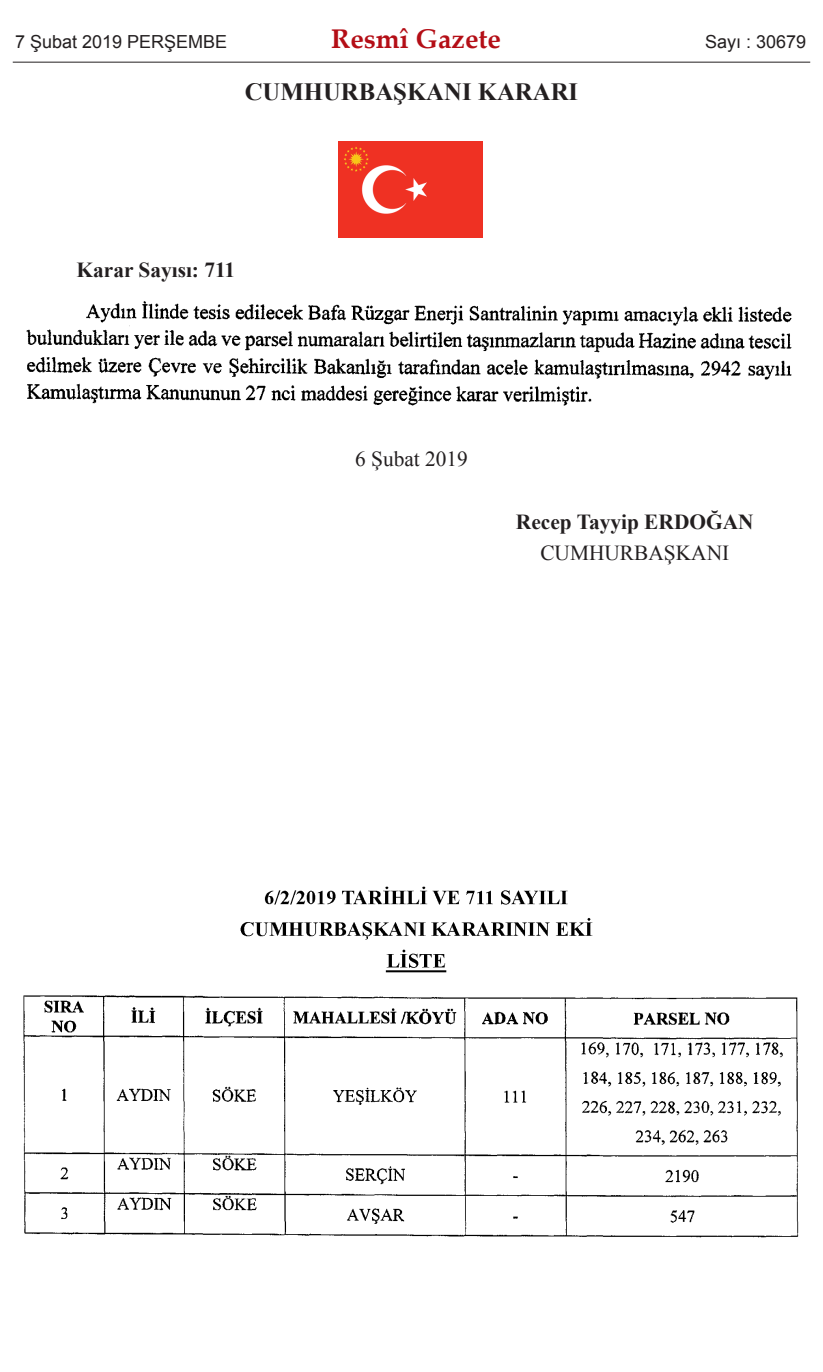
<style>
.page{position:relative;width:823px;height:1372px;background:#fff}
.page>*{position:absolute;margin:0;border:0;box-sizing:border-box;transform-origin:0 0}
.t1{font:700 27px "Palatino Linotype";color:#b40e16}
.t2{font:700 24.75px "Times New Roman";color:#231f20}
.t3{font:700 21.38px "Times New Roman";color:#231f20}
.t4{font:21.38px "Times New Roman";color:#231f20}
.t5{font:18px "Arial";color:#231f20}
</style>
<div class="page">
<img style="left:339px;top:141px;width:143px;height:96px">
<img style="left:26px;top:301px;width:766px;height:105px">
<img style="left:23px;top:886px;width:776px;height:352px">
<hr style="left:13px;top:62px;width:797px;height:1px;background:#231f20">
<p class="t5" style="left:15px;top:31px;width:214px">7 Şubat 2019 PERŞEMBE</p>
<p class="t1" style="left:331px;top:28px;width:171px">Resmî Gazete</p>
<p class="t5" style="left:705px;top:31px;width:103px">Sayı : 30679</p>
<p class="t2" style="left:245px;top:78px;width:335px">CUMHURBAŞKANI KARARI</p>
<p class="t3" style="left:77px;top:257px;width:160px">Karar Sayısı: 711</p>
<p class="t4" style="left:355px;top:446px;width:114px">6 Şubat 2019</p>
<p class="t3" style="left:516px;top:509px;width:239px">Recep Tayyip ERDOĞAN</p>
<p class="t4" style="left:540px;top:541px;width:190px">CUMHURBAŞKANI</p>
</div>
